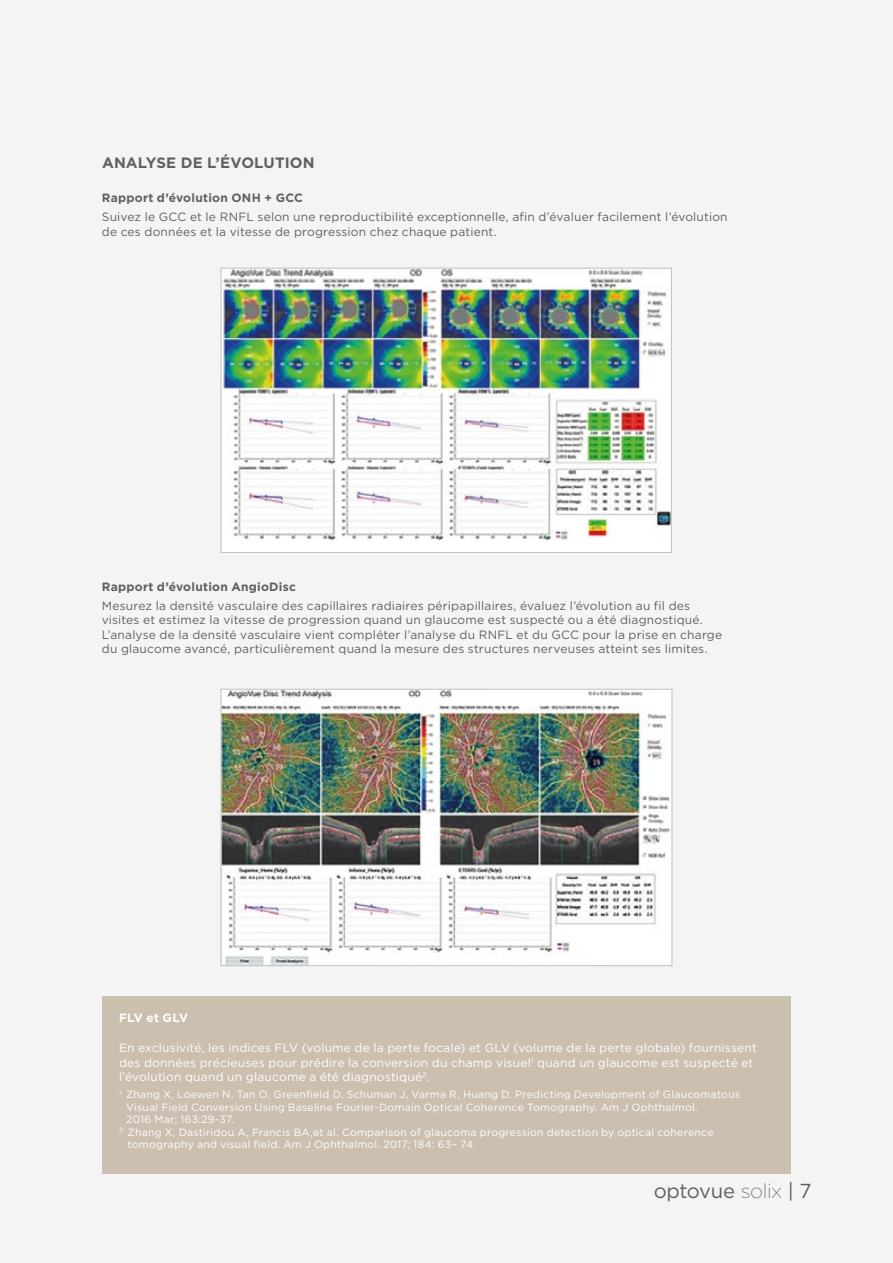
<style>
.page{position:relative;width:893px;height:1263px;background:#f4f4f4}
.page>*{position:absolute;margin:0;border:0;box-sizing:border-box;transform-origin:0 0}
.t1{font:20.25px "Gotham";letter-spacing:-.02em;color:#5f6060}
.t2{font:700 15px "Gotham";letter-spacing:.01em;color:#5f6060}
.t3{font:12px/14.4px "Gotham";letter-spacing:.015em;color:#5f6060}
.t4{font:12px/14.4px "Gotham";letter-spacing:.015em;color:#fff}
.t5{font:700 12px "Gotham";letter-spacing:.02em;color:#5f6060}
.t6{font:700 12px "Gotham";letter-spacing:.015em;color:#fff}
.t7{font:10.5px/12.6px "Gotham";letter-spacing:.02em;color:#fff}
.s1{font-family:"Gotham Ex";font-weight:300}
</style>
<div class="page">
<img style="left:223px;top:691px;width:447px;height:273px">
<div style="left:221px;top:689px;width:451px;height:277px;border:1px solid #bfc0c1"></div>
<div style="left:221px;top:268px;width:450px;height:284px;background:#fff"></div>
<img style="left:223px;top:270px;width:447px;height:270px">
<div style="left:221px;top:268px;width:451px;height:285px;border:1px solid #bfc0c1"></div>
<div style="left:102px;top:996px;width:689px;height:178px;background:#cbbfaf"></div>
<p class="t2" style="left:102px;top:154px;width:214px">ANALYSE DE L’ÉVOLUTION</p>
<p class="t5" style="left:102px;top:191px;width:203px">Rapport d’évolution ONH + GCC</p>
<p class="t3" style="left:102px;top:209px;width:627px">Suivez le GCC et le RNFL selon une reproductibilité exceptionnelle, afin d’évaluer facilement l’évolution de ces données et la vitesse de progression chez chaque patient.</p>
<p class="t5" style="left:102px;top:580px;width:196px">Rapport d’évolution AngioDisc</p>
<p class="t3" style="left:102px;top:598px;width:622px">Mesurez la densité vasculaire des capillaires radiaires péripapillaires, évaluez l’évolution au fil des visites et estimez la vitesse de progression quand un glaucome est suspecté ou a été diagnostiqué.<br>L’analyse de la densité vasculaire vient compléter l’analyse du RNFL et du GCC pour la prise en charge du glaucome avancé, particulièrement quand la mesure des structures nerveuses atteint ses limites.</p>
<p class="t6" style="left:119px;top:1010px;width:71px">FLV et GLV</p>
<p class="t4" style="left:119px;top:1041px;width:639px">En exclusivité, les indices FLV (volume de la perte focale) et GLV (volume de la perte globale) fournissent des données précieuses pour prédire la conversion du champ visuel<sup>1</sup> quand un glaucome est suspecté et l’évolution quand un glaucome a été diagnostiqué<sup>2</sup>.</p>
<p class="t7" style="left:126px;top:1088px;width:616px;text-indent:-7px"><sup>1.</sup> Zhang X, Loewen N, Tan O, Greenfield D, Schuman J, Varma R, Huang D. Predicting Development of Glaucomatous<br>Visual Field Conversion Using Baseline Fourier-Domain Optical Coherence Tomography. Am J Ophthalmol.<br>2016 Mar; 163:29-37.</p>
<p class="t7" style="left:128px;top:1125px;width:587px;text-indent:-9px"><sup>2.</sup> Zhang X, Dastiridou A, Francis BA,et al. Comparison of glaucoma progression detection by optical coherence tomography and visual field. Am J Ophthalmol. 2017; 184: 63– 74.</p>
<h1 class="t1" style="left:654px;top:1179px;width:159px">optovue <span class="s1">solix</span> | 7</h1>
</div>
